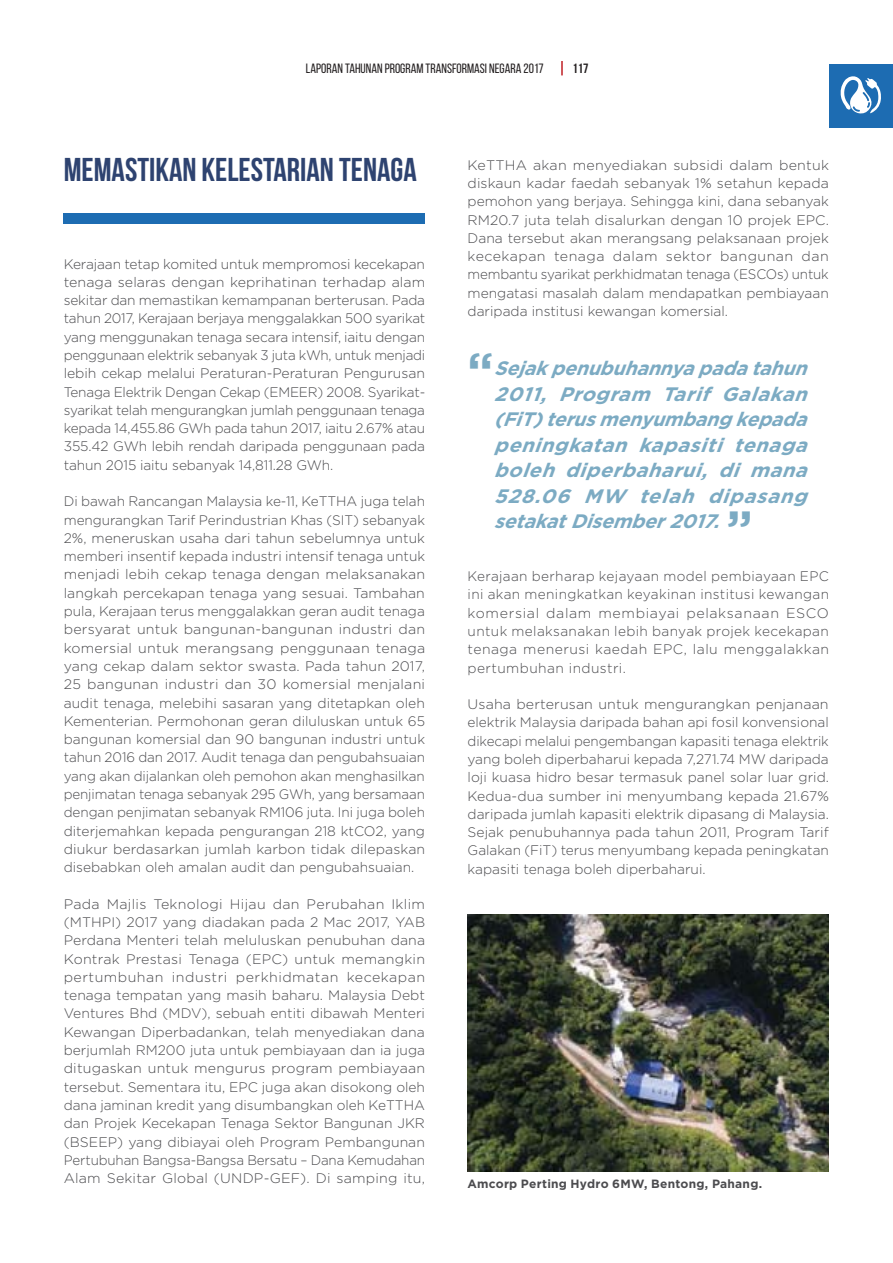
<style>
.page{position:relative;width:893px;height:1263px;background:#fff}
.page>*{position:absolute;margin:0;border:0;box-sizing:border-box;transform-origin:0 0}
.t1{font:700 48px "Gotham";color:#7cabc3}
.t2{font:700 33px "Bebas Neue";color:#2e4370}
.t3{font:italic 700 19.5px/25.5px "Gotham";letter-spacing:.005em;color:#7cabc3;text-align:justify}
.t4{font:300 13.8px/18.3px "Gotham";color:#4c4c4f;text-align:justify}
.t5{font:13.5px "Bebas Neue";color:#231f20}
.t6{font:700 13.5px "Bebas Neue";color:#231f20}
.t7{font:700 12px "Gotham";letter-spacing:.02em;color:#4c4c4f}
</style>
<div class="page">
<svg style="left:561px;top:61px;width:2px;height:14px"></svg>
<div style="left:64px;top:213px;width:361px;height:11px;background:#1d6cb2"></div>
<div style="left:829px;top:64px;width:64px;height:64px;background:#1d6cb2"></div>
<svg style="left:840px;top:76px;width:41px;height:38px"></svg>
<img style="left:468px;top:914px;width:361px;height:258px">
<p class="t5" style="left:306px;top:61px;width:239px">LAPORAN TAHUNAN PROGRAM TRANSFORMASI NEGARA 2017</p>
<p class="t6" style="left:572px;top:61px;width:18px">117</p>
<h2 class="t2" style="left:64px;top:150px;width:354px">MEMASTIKAN KELESTARIAN TENAGA</h2>
<p class="t4" style="left:468px;top:157px;width:363px">KeTTHA akan menyediakan subsidi dalam bentuk diskaun kadar faedah sebanyak 1% setahun kepada pemohon yang berjaya. Sehingga kini, dana sebanyak RM20.7 juta telah disalurkan dengan 10 projek EPC.<br>Dana tersebut akan merangsang pelaksanaan projek kecekapan tenaga dalam sektor bangunan dan membantu syarikat perkhidmatan tenaga (ESCOs) untuk mengatasi masalah dalam mendapatkan pembiayaan daripada institusi kewangan komersial.</p>
<p class="t4" style="left:64px;top:255px;width:363px">Kerajaan tetap komited untuk mempromosi kecekapan tenaga selaras dengan keprihatinan terhadap alam sekitar dan memastikan kemampanan berterusan. Pada tahun 2017, Kerajaan berjaya menggalakkan 500 syarikat yang menggunakan tenaga secara intensif, iaitu dengan penggunaan elektrik sebanyak 3 juta kWh, untuk menjadi lebih cekap melalui Peraturan-Peraturan Pengurusan Tenaga Elektrik Dengan Cekap (EMEER) 2008. Syarikat&shy;syarikat telah mengurangkan jumlah penggunaan tenaga kepada 14,455.86 GWh pada tahun 2017, iaitu 2.67% atau 355.42 GWh lebih rendah daripada penggunaan pada tahun 2015 iaitu sebanyak 14,811.28 GWh.</p>
<p class="t4" style="left:64px;top:493px;width:363px">Di bawah Rancangan Malaysia ke-11, KeTTHA juga telah mengurangkan Tarif Perindustrian Khas (SIT) sebanyak 2%, meneruskan usaha dari tahun sebelumnya untuk memberi insentif kepada industri intensif tenaga untuk menjadi lebih cekap tenaga dengan melaksanakan langkah percekapan tenaga yang sesuai. Tambahan pula, Kerajaan terus menggalakkan geran audit tenaga bersyarat untuk bangunan-bangunan industri dan komersial untuk merangsang penggunaan tenaga yang cekap dalam sektor swasta. Pada tahun 2017, 25 bangunan industri dan 30 komersial menjalani audit tenaga, melebihi sasaran yang ditetapkan oleh Kementerian. Permohonan geran diluluskan untuk 65 bangunan komersial dan 90 bangunan industri untuk tahun 2016 dan 2017. Audit tenaga dan pengubahsuaian yang akan dijalankan oleh pemohon akan menghasilkan penjimatan tenaga sebanyak 295 GWh, yang bersamaan dengan penjimatan sebanyak RM106 juta. Ini juga boleh diterjemahkan kepada pengurangan 218 ktCO2, yang diukur berdasarkan jumlah karbon tidak dilepaskan disebabkan oleh amalan audit dan pengubahsuaian.</p>
<p class="t4" style="left:64px;top:896px;width:363px">Pada Majlis Teknologi Hijau dan Perubahan Iklim (MTHPI) 2017 yang diadakan pada 2 Mac 2017, YAB Perdana Menteri telah meluluskan penubuhan dana Kontrak Prestasi Tenaga (EPC) untuk memangkin pertumbuhan industri perkhidmatan kecekapan tenaga tempatan yang masih baharu. Malaysia Debt Ventures Bhd (MDV), sebuah entiti dibawah Menteri Kewangan Diperbadankan, telah menyediakan dana berjumlah RM200 juta untuk pembiayaan dan ia juga ditugaskan untuk mengurus program pembiayaan tersebut. Sementara itu, EPC juga akan disokong oleh dana jaminan kredit yang disumbangkan oleh KeTTHA dan Projek Kecekapan Tenaga Sektor Bangunan JKR (BSEEP) yang dibiayai oleh Program Pembangunan Pertubuhan Bangsa-Bangsa Bersatu – Dana Kemudahan Alam Sekitar Global (UNDP-GEF). Di samping itu,</p>
<h1 class="t1" style="left:468px;top:352px;width:27px">“</h1>
<h3 class="t3" style="left:494px;top:357px;width:320px">Sejak penubuhannyapadatahun 2011, Program Tarif Galakan (FiT)terusmenyumbang kepada peningkatan kapasiti tenaga boleh diperbaharui, di mana 528.06 MW telah dipasang setakatDisember2017.</h3>
<h1 class="t1" style="left:727px;top:510px;width:27px">”</h1>
<p class="t4" style="left:468px;top:568px;width:363px">Kerajaan berharap kejayaan model pembiayaan EPC ini akan meningkatkan keyakinan institusi kewangan komersial dalam membiayai pelaksanaan ESCO untuk melaksanakan lebih banyak projek kecekapan tenaga menerusi kaedah EPC, lalu menggalakkan pertumbuhan industri.</p>
<p class="t4" style="left:468px;top:696px;width:363px">Usaha berterusan untuk mengurangkan penjanaan elektrik Malaysia daripada bahan api fosil konvensional dikecapi melalui pengembangan kapasiti tenaga elektrik yang boleh diperbaharui kepada 7,271.74 MW daripada loji kuasa hidro besar termasuk panel solar luar grid.<br>Kedua-dua sumber ini menyumbang kepada 21.67% daripada jumlah kapasiti elektrik dipasang di Malaysia.<br>Sejak penubuhannya pada tahun 2011, Program Tarif Galakan (FiT) terus menyumbang kepada peningkatan kapasiti tenaga boleh diperbaharui.</p>
<p class="t7" style="left:468px;top:1179px;width:296px">Amcorp Perting Hydro 6MW, Bentong, Pahang.</p>
</div>
